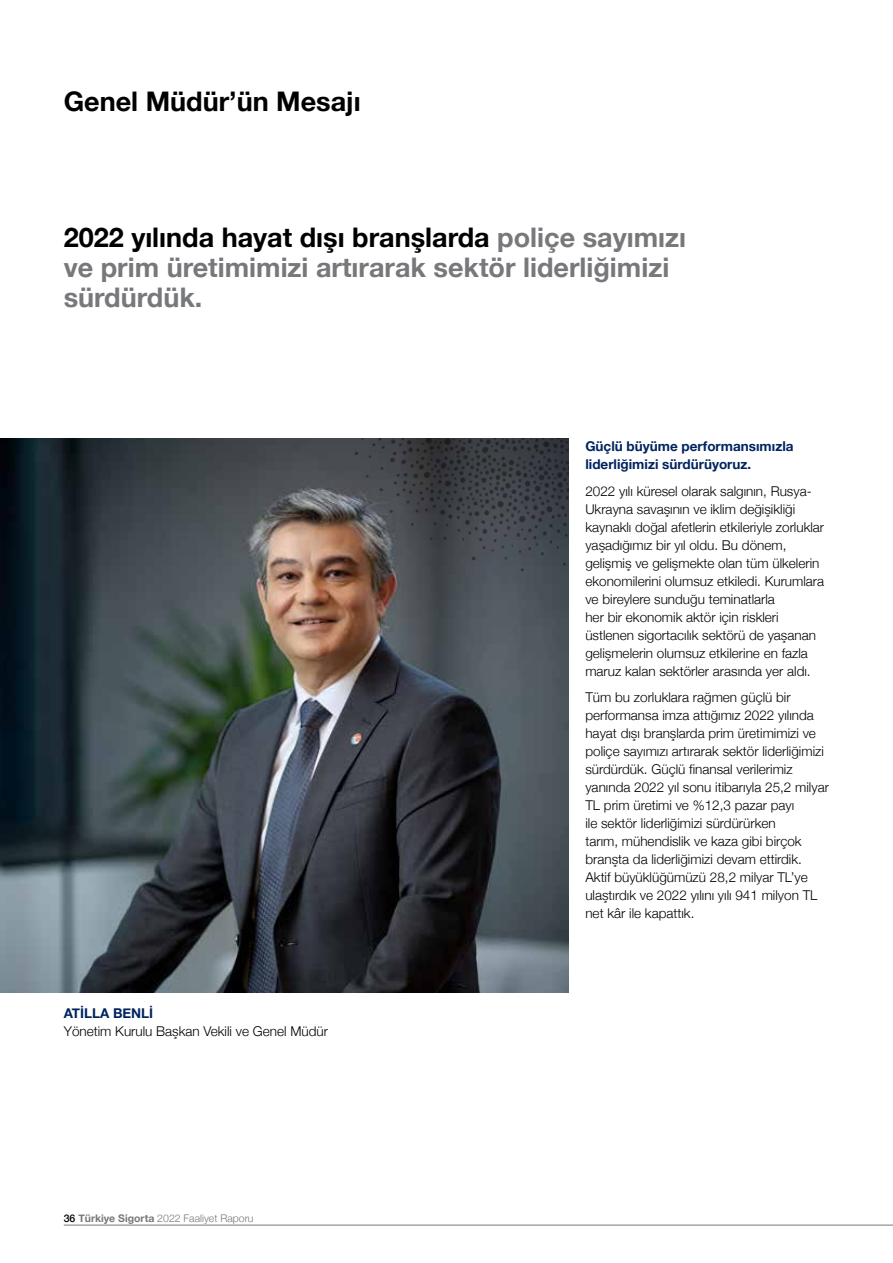
<style>
.page{position:relative;width:893px;height:1263px;background:#fff}
.page>*{position:absolute;margin:0;border:0;box-sizing:border-box;transform-origin:0 0}
.t1{font:700 27px/30px "Helvetica Neue";color:#77787b}
.t2{font:700 27px "Helvetica Neue";color:#000}
.t3{font:300 13.5px/18px "Helvetica Neue";color:#000}
.t4{font:700 13.5px/18px "Helvetica Neue";color:#002360}
.t5{font:300 10.5px "Helvetica Neue";color:#77787b}
.s1{color:#000}
.s2{font-weight:500;color:#000}
.s3{font-weight:700}
</style>
<div class="page">
<img style="left:0;top:438px;width:568px;height:555px">
<img style="left:337px;top:438px;width:231px;height:137px">
<hr style="left:64px;top:1225px;width:829px;height:1px;background:#77787b">
<h1 class="t2" style="left:64px;top:81px;width:298px">Genel Müdür’ün Mesajı</h1>
<h1 class="t1" style="left:64px;top:224px;width:624px"><span class="s1">2022 yılında hayat dışı branşlarda</span> poliçe sayımızı ve prim üretimimizi artırarak sektör liderliğimizi sürdürdük.</h1>
<p class="t4" style="left:64px;top:1004px;width:91px">ATİLLA BENLİ</p>
<p class="t3" style="left:64px;top:1021px;width:266px">Yönetim Kurulu Başkan Vekili ve Genel Müdür</p>
<p class="t5" style="left:64px;top:1210px;width:191px"><span class="s2">36</span> <span class="s3">Türkiye Sigorta</span> 2022 Faaliyet Raporu</p>
<p class="t4" style="left:585px;top:438px;width:210px">Güçlü büyüme performansımızla liderliğimizi sürdürüyoruz.</p>
<p class="t3" style="left:585px;top:481px;width:240px">2022 yılı küresel olarak salgının, Rusya-Ukrayna savaşının ve iklim değişikliği kaynaklı doğal afetlerin etkileriyle zorluklar yaşadığımız bir yıl oldu. Bu dönem, gelişmiş ve gelişmekte olan tüm ülkelerin ekonomilerini olumsuz etkiledi. Kurumlara ve bireylere sunduğu teminatlarla<br>her bir ekonomik aktör için riskleri üstlenen sigortacılık sektörü de yaşanan gelişmelerin olumsuz etkilerine en fazla maruz kalan sektörler arasında yer aldı.</p>
<p class="t3" style="left:585px;top:687px;width:245px">Tüm bu zorluklara rağmen güçlü bir performansa imza attığımız 2022 yılında hayat dışı branşlarda prim üretimimizi ve poliçe sayımızı artırarak sektör liderliğimizi sürdürdük. Güçlü finansal verilerimiz yanında 2022 yıl sonu itibarıyla 25,2 milyar TL prim üretimi ve %12,3 pazar payı<br>ile sektör liderliğimizi sürdürürken<br>tarım, mühendislik ve kaza gibi birçok branşta da liderliğimizi devam ettirdik.<br>Aktif büyüklüğümüzü 28,2 milyar TL’ye ulaştırdık ve 2022 yılını yılı 941 milyon TL net kâr ile kapattık.</p>
</div>
